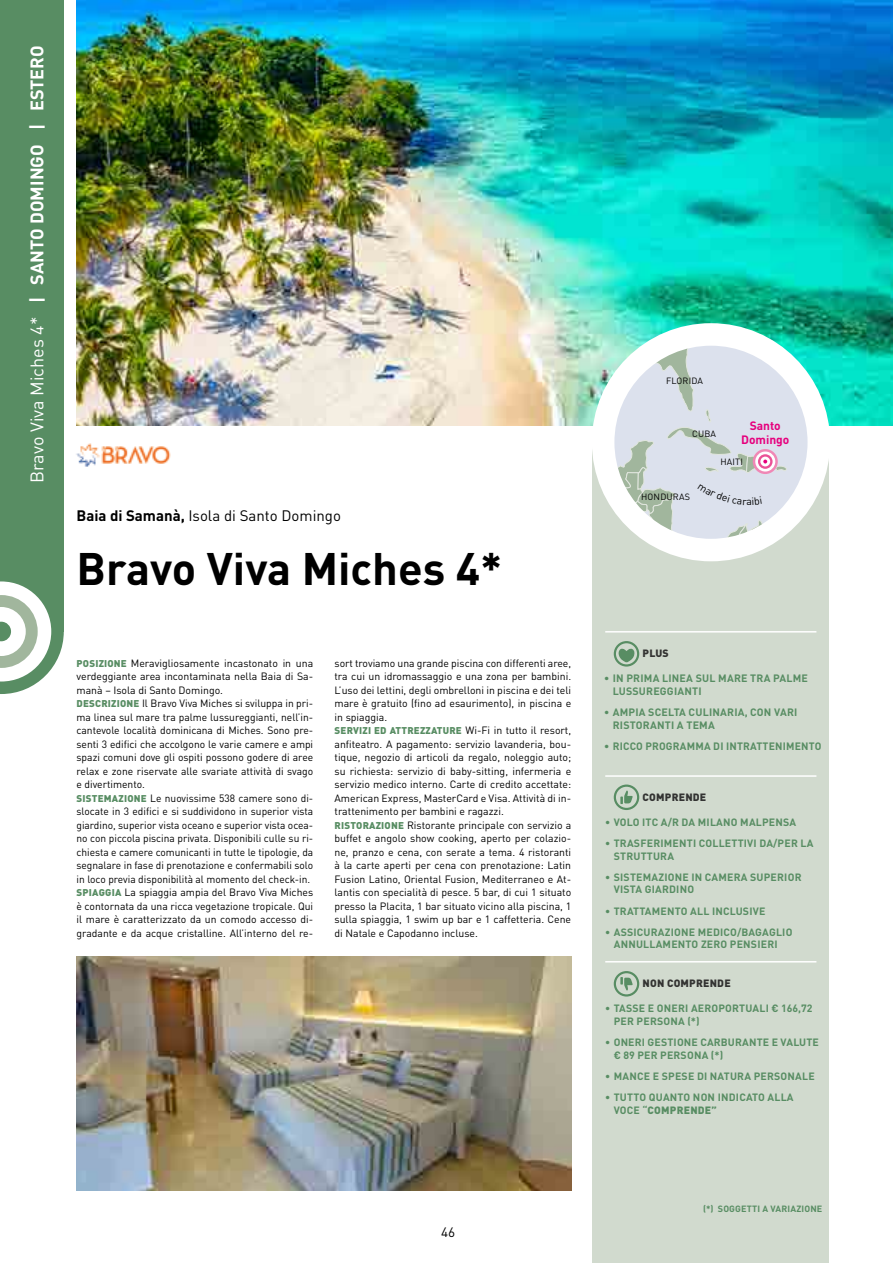
<style>
.page{position:relative;width:893px;height:1263px;background:#fff}
.page>*{position:absolute;margin:0;border:0;box-sizing:border-box;transform-origin:0 0}
.t1{font:700 45px "DIN Pro";color:#000}
.t2{font:18px "DIN Pro";color:#fff}
.t3{font:700 18px "DIN Pro";color:#fff}
.t4{font:15px "DIN Pro";color:#000}
.t5{font:13.5px "DIN Pro";color:#000}
.t6{font:700 12px/14.4px "DIN Pro";color:#e6007d;text-align:center}
.t7{font:700 10.65px/12.8px "DIN Pro";letter-spacing:.02em;color:#588d63}
.t8{font:10.5px/13.5px "DIN Pro";color:#000}
.t9{font:700 10.5px/12.6px "DIN Pro";letter-spacing:.02em;color:#588d63}
.t10{font:900 10.5px "DIN Pro";letter-spacing:.02em;color:#333332}
.t11{font:900 9.75px "DIN Pro";letter-spacing:.02em;color:#588d63}
.t12{font:9px "DIN Pro";letter-spacing:.02em;color:#000}
.t13{font:700 9px "DIN Pro";letter-spacing:.02em;color:#588d63}
.s1{font-weight:700}
.s2{font-weight:900;font-size:9.75px;color:#588d63}
.s3{font-weight:400;font-size:10.5px;color:#000}
.s4{font-weight:900}
</style>
<div class="page">
<img style="left:77px;top:0;width:816px;height:425px">
<div style="left:592px;top:446px;width:237px;height:817px;background:#d1dace"></div>
<svg style="left:614px;top:641px;width:25px;height:25px"></svg>
<svg style="left:616px;top:643px;width:21px;height:21px"></svg>
<svg style="left:619px;top:648px;width:16px;height:15px"></svg>
<hr style="left:605px;top:631px;width:211px;height:1px;background:#fff">
<svg style="left:614px;top:784px;width:25px;height:26px"></svg>
<div style="left:616px;top:787px;width:21px;height:21px;background:#d1dace;border-radius:50%"></div>
<svg style="left:620px;top:790px;width:13px;height:14px"></svg>
<hr style="left:605px;top:775px;width:211px;height:2px;background:#fff">
<img style="left:77px;top:957px;width:494px;height:234px">
<svg style="left:614px;top:971px;width:25px;height:25px"></svg>
<div style="left:616px;top:973px;width:21px;height:21px;background:#d1dace;border-radius:50%"></div>
<svg style="left:620px;top:977px;width:13px;height:14px"></svg>
<hr style="left:605px;top:961px;width:211px;height:1px;background:#fff">
<img style="left:76px;top:443px;width:95px;height:24px">
<div style="left:592px;top:323px;width:238px;height:238px;border:22px solid #fff;border-radius:50%"></div>
<div style="left:0;top:0;width:64px;height:631px;background:#588d63"></div>
<svg style="left:0;top:581px;width:64px;height:113px"></svg>
<svg style="left:603px;top:334px;width:216px;height:216px"></svg>
<h2 class="t3" style="left:22px;top:130px;width:86px;rotate:-90deg">| ESTERO</h2>
<h2 class="t2" style="left:23px;top:483px;width:340px;rotate:-90deg">Bravo Viva Miches 4* <span class="s1">| SANTO DOMINGO</span></h2>
<h3 class="t4" style="left:77px;top:504px;width:266px"><span class="s1">Baia di Samanà,</span> Isola di Santo Domingo</h3>
<h1 class="t1" style="left:77px;top:531px;width:427px">Bravo Viva Miches 4*</h1>
<p class="t8" style="left:77px;top:655px;width:238px"><span class="s2">POSIZIONE</span> Meravigliosamente incastonato in una verdeggiante area incontaminata nella Baia di Sa&shy;manà – Isola di Santo Domingo.<br><span class="s2">DESCRIZIONE</span> Il Bravo Viva Miches si sviluppa in pri&shy;ma linea sul mare tra palme lussureggianti, nell’in&shy;cantevole località dominicana di Miches. Sono pre&shy;senti 3 edifici che accolgono le varie camere e ampi spazi comuni dove gli ospiti possono godere di aree relax e zone riservate alle svariate attività di svago e divertimento.<br><span class="s2">SISTEMAZIONE</span> Le nuovissime 538 camere sono di&shy;slocate in 3 edifici e si suddividono in superior vista giardino, superior vista oceano e superior vista ocea&shy;no con piccola piscina privata. Disponibili culle su ri&shy;chiesta e camere comunicanti in tutte le tipologie, da segnalare in fase di prenotazione e confermabili solo in loco previa disponibilità al momento del check-in.<br><span class="s2">SPIAGGIA</span> La spiaggia ampia del Bravo Viva Miches è contornata da una ricca vegetazione tropicale. Qui il mare è caratterizzato da un comodo accesso di&shy;gradante e da acque cristalline. All’interno del re-</p>
<p class="t8" style="left:334px;top:655px;width:238px;text-align:justify">sort troviamo una grande piscina con differenti aree, tra cui un idromassaggio e una zona per bambini.<br>L’uso dei lettini, degli ombrelloni in piscina e dei teli mare è gratuito (fino ad esaurimento), in piscina e in spiaggia.</p>
<p class="t11" style="left:335px;top:722px;width:238px">SERVIZI ED ATTREZZATURE <span class="s3">Wi-Fi in tutto il resort,</span></p>
<p class="t8" style="left:334px;top:736px;width:238px">anfiteatro. A pagamento: servizio lavanderia, bou&shy;tique, negozio di articoli da regalo, noleggio auto; su richiesta: servizio di baby-sitting, infermeria e servizio medico interno. Carte di credito accettate:<br>American Express, MasterCard e Visa. Attività di in&shy;trattenimento per bambini e ragazzi.<br><span class="s2">RISTORAZIONE</span> Ristorante principale con servizio a buffet e angolo show cooking, aperto per colazio&shy;ne, pranzo e cena, con serate a tema. 4 ristoranti à la carte aperti per cena con prenotazione: Latin Fusion Latino, Oriental Fusion, Mediterraneo e At&shy;lantis con specialità di pesce. 5 bar, di cui 1 situato presso la Placita, 1 bar situato vicino alla piscina, 1 sulla spiaggia, 1 swim up bar e 1 caffetteria. Cene di Natale e Capodanno incluse.</p>
<p class="t12" style="left:666px;top:373px;width:38px">FLORIDA</p>
<p class="t12" style="left:692px;top:427px;width:25px">CUBA</p>
<p class="t6" style="left:741px;top:417px;width:50px">Santo<br>Domingo</p>
<p class="t12" style="left:641px;top:489px;width:50px">HONDURAS</p>
<p class="t12" style="left:720px;top:454px;width:24px">HAITI</p>
<p class="t10" style="left:643px;top:644px;width:28px">PLUS</p>
<p class="t7" style="left:613px;top:670px;width:197px;text-indent:-9px">• IN PRIMA LINEA SUL MARE TRA PALME<br>LUSSUREGGIANTI</p>
<p class="t7" style="left:613px;top:704px;width:186px;text-indent:-9px">• AMPIA SCELTA CULINARIA, CON VARI<br>RISTORANTI A TEMA</p>
<p class="t7" style="left:604px;top:738px;width:219px">• RICCO PROGRAMMA DI INTRATTENIMENTO</p>
<p class="t10" style="left:643px;top:788px;width:65px">COMPRENDE</p>
<p class="t9" style="left:605px;top:815px;width:193px">• VOLO ITC A/R DA MILANO MALPENSA</p>
<p class="t9" style="left:614px;top:836px;width:201px;text-indent:-9px">• TRASFERIMENTI COLLETTIVI DA/PER LA<br>STRUTTURA</p>
<p class="t9" style="left:614px;top:869px;width:189px;text-indent:-9px">• SISTEMAZIONE IN CAMERA SUPERIOR<br>VISTA GIARDINO</p>
<p class="t9" style="left:605px;top:903px;width:162px">• TRATTAMENTO ALL INCLUSIVE</p>
<p class="t9" style="left:614px;top:924px;width:180px;text-indent:-9px">• ASSICURAZIONE MEDICO/BAGAGLIO<br>ANNULLAMENTO ZERO PENSIERI</p>
<p class="t10" style="left:643px;top:974px;width:90px">NON COMPRENDE</p>
<p class="t9" style="left:614px;top:1001px;width:200px;text-indent:-9px">• TASSE E ONERI AEROPORTUALI € 166,72<br>PER PERSONA (*)</p>
<p class="t9" style="left:614px;top:1035px;width:207px;text-indent:-9px">• ONERI GESTIONE CARBURANTE E VALUTE € 89 PER PERSONA (*)</p>
<p class="t9" style="left:605px;top:1068px;width:211px">• MANCE E SPESE DI NATURA PERSONALE</p>
<p class="t9" style="left:614px;top:1090px;width:181px;text-indent:-9px">• TUTTO QUANTO NON INDICATO ALLA<br>VOCE “<span class="s4">COMPRENDE”</span></p>
<p class="t5" style="left:441px;top:1222px;width:16px">46</p>
<p class="t13" style="left:703px;top:1201px;width:121px">(*) SOGGETTI A VARIAZIONE</p>
</div>
